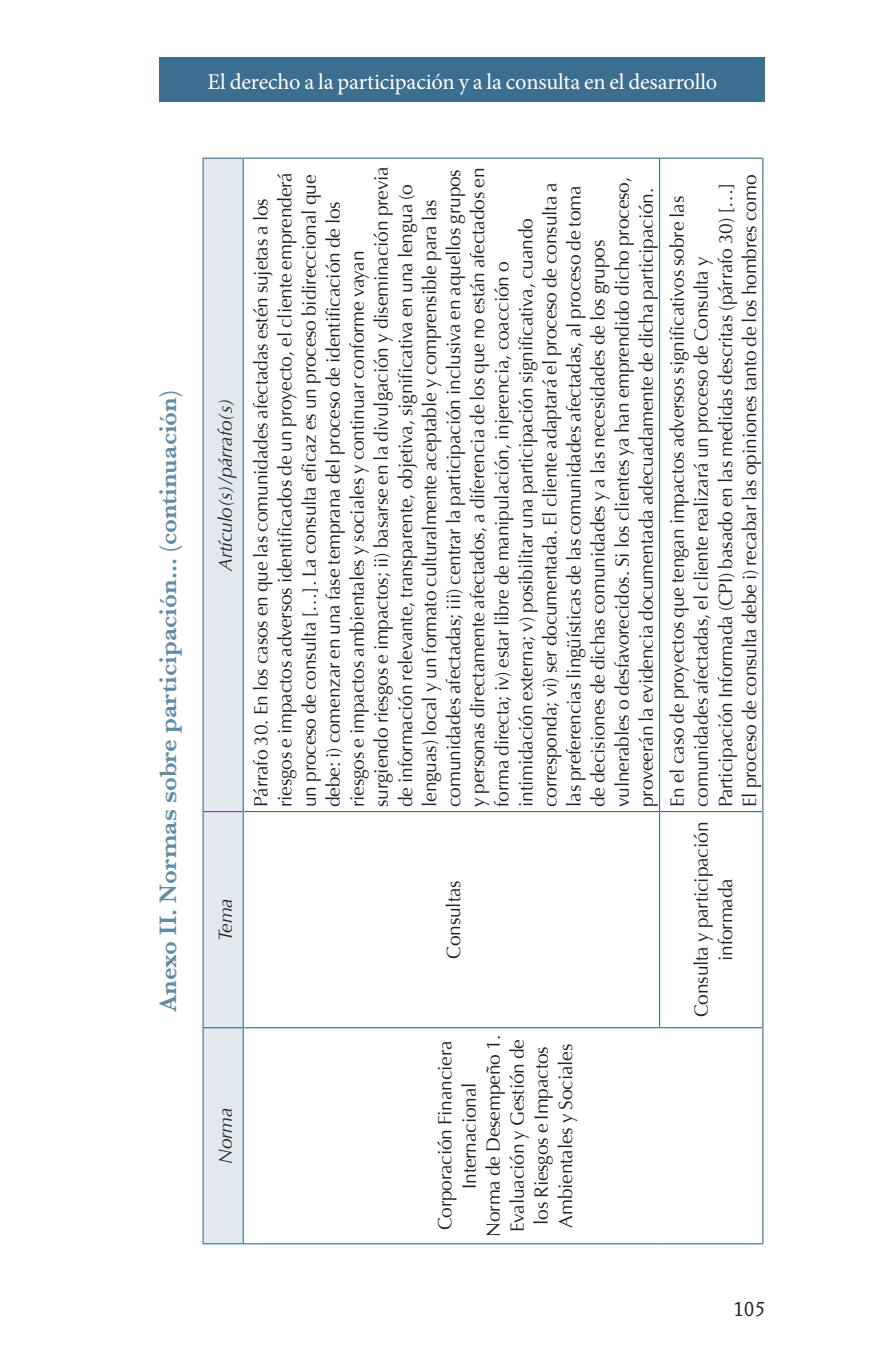
<style>
.page{position:relative;width:893px;height:1372px;background:#fff}
.page>*{position:absolute;margin:0;border:0;box-sizing:border-box;transform-origin:0 0}
.t1{font:600 24.75px "Baskerville";color:#628ba5}
.t2{font:22.5px "Minion Pro";letter-spacing:-.005em;color:#fff}
.t3{font:20.25px "Rosario Blanca";color:#231f20}
.t4{font:19.12px/24.1px "Optima";letter-spacing:-.01em;color:#231f20;text-align:center}
.t5{font:italic 19.12px "Optima";letter-spacing:-.01em;color:#231f20}
</style>
<div class="page">
<div style="left:159px;top:57px;width:606px;height:45px;background:#3b6e8f"></div>
<div style="left:204px;top:159px;width:39px;height:1084px;background:#e2e9ee"></div>
<hr style="left:244px;top:811px;width:415px;height:1px;background:#3b6e8f">
<hr style="left:660px;top:811px;width:102px;height:1px;background:#3b6e8f">
<hr style="left:202px;top:1027px;width:2px;height:217px;background:#3b6e8f">
<hr style="left:202px;top:811px;width:2px;height:216px;background:#3b6e8f">
<hr style="left:204px;top:1027px;width:39px;height:1px;background:#3b6e8f">
<hr style="left:202px;top:158px;width:2px;height:653px;background:#3b6e8f">
<hr style="left:204px;top:811px;width:39px;height:1px;background:#3b6e8f">
<hr style="left:204px;top:1243px;width:39px;height:1px;background:#3b6e8f">
<hr style="left:204px;top:158px;width:39px;height:1px;background:#3b6e8f">
<hr style="left:243px;top:1027px;width:1px;height:217px;background:#3b6e8f">
<hr style="left:243px;top:811px;width:1px;height:216px;background:#3b6e8f">
<hr style="left:243px;top:158px;width:1px;height:653px;background:#3b6e8f">
<hr style="left:244px;top:158px;width:415px;height:1px;background:#3b6e8f">
<hr style="left:659px;top:811px;width:1px;height:217px;background:#3b6e8f">
<hr style="left:659px;top:158px;width:1px;height:653px;background:#3b6e8f">
<hr style="left:660px;top:158px;width:102px;height:1px;background:#3b6e8f">
<hr style="left:762px;top:811px;width:1px;height:216px;background:#3b6e8f">
<hr style="left:762px;top:158px;width:1px;height:653px;background:#3b6e8f">
<hr style="left:244px;top:1243px;width:415px;height:1px;background:#3b6e8f">
<hr style="left:244px;top:1027px;width:415px;height:1px;background:#3b6e8f">
<hr style="left:659px;top:1243px;width:103px;height:1px;background:#3b6e8f">
<hr style="left:660px;top:1027px;width:102px;height:1px;background:#3b6e8f">
<hr style="left:762px;top:1027px;width:1px;height:217px;background:#3b6e8f">
<p class="t2" style="left:207px;top:67px;width:511px">El derecho a la participación y a la consulta en el desarrollo</p>
<p class="t1" style="left:151px;top:1011px;width:623px;rotate:-90deg">Anexo II. Normas sobre participación... (continuación)</p>
<p class="t5" style="left:214px;top:571px;width:174px;rotate:-90deg">Artículo(s)/párrafo(s)</p>
<p class="t5" style="left:214px;top:941px;width:45px;rotate:-90deg">Tema</p>
<p class="t5" style="left:214px;top:1164px;width:58px;rotate:-90deg">Norma</p>
<p class="t4" style="left:249px;top:807px;width:642px;text-align:left;rotate:-90deg">Párrafo 30. En los casos en que las comunidades afectadas estén sujetas a los riesgos e impactos adversos identificados de un proyecto, el cliente emprenderá un proceso de consulta […]. La consulta eficaz es un proceso bidireccional que debe: i) comenzar en una fase temprana del proceso de identificación de los riesgos e impactos ambientales y sociales y continuar conforme vayan surgiendo riesgos e impactos; ii) basarse en la divulgación y diseminación previa de información relevante, transparente, objetiva, significativa en una lengua (o lenguas) local y un formato culturalmente aceptable y comprensible para las comunidades afectadas; iii) centrar la participación inclusiva en aquellos grupos y personas directamente afectados, a diferencia de los que no están afectados en forma directa; iv) estar libre de manipulación, injerencia, coacción o intimidación externa; v) posibilitar una participación significativa, cuando corresponda; vi) ser documentada. El cliente adaptará el proceso de consulta a las preferencias lingüísticas de las comunidades afectadas, al proceso de toma de decisiones de dichas comunidades y a las necesidades de los grupos vulnerables o desfavorecidos. Si los clientes ya han emprendido dicho proceso, proveerán la evidencia documentada adecuadamente de dicha participación.</p>
<p class="t4" style="left:442px;top:958px;width:80px;rotate:-90deg">Consultas</p>
<p class="t4" style="left:433px;top:1236px;width:204px;rotate:-90deg">Corporación Financiera<br>Internacional<br>Norma de Desempeño 1.<br>Evaluación y Gestión de los Riesgos e Impactos<br>Ambientales y Sociales</p>
<p class="t4" style="left:666px;top:807px;width:633px;text-align:left;rotate:-90deg">En el caso de proyectos que tengan impactos adversos significativos sobre las comunidades afectadas, el cliente realizará un proceso de Consulta y Participación Informada (CPI) basado en las medidas descritas (párrafo 30) […] El proceso de consulta debe i) recabar las opiniones tanto de los hombres como</p>
<p class="t4" style="left:690px;top:1017px;width:197px;rotate:-90deg">Consulta y participación informada</p>
<p class="t3" style="left:733px;top:1298px;width:34px">105</p>
</div>
